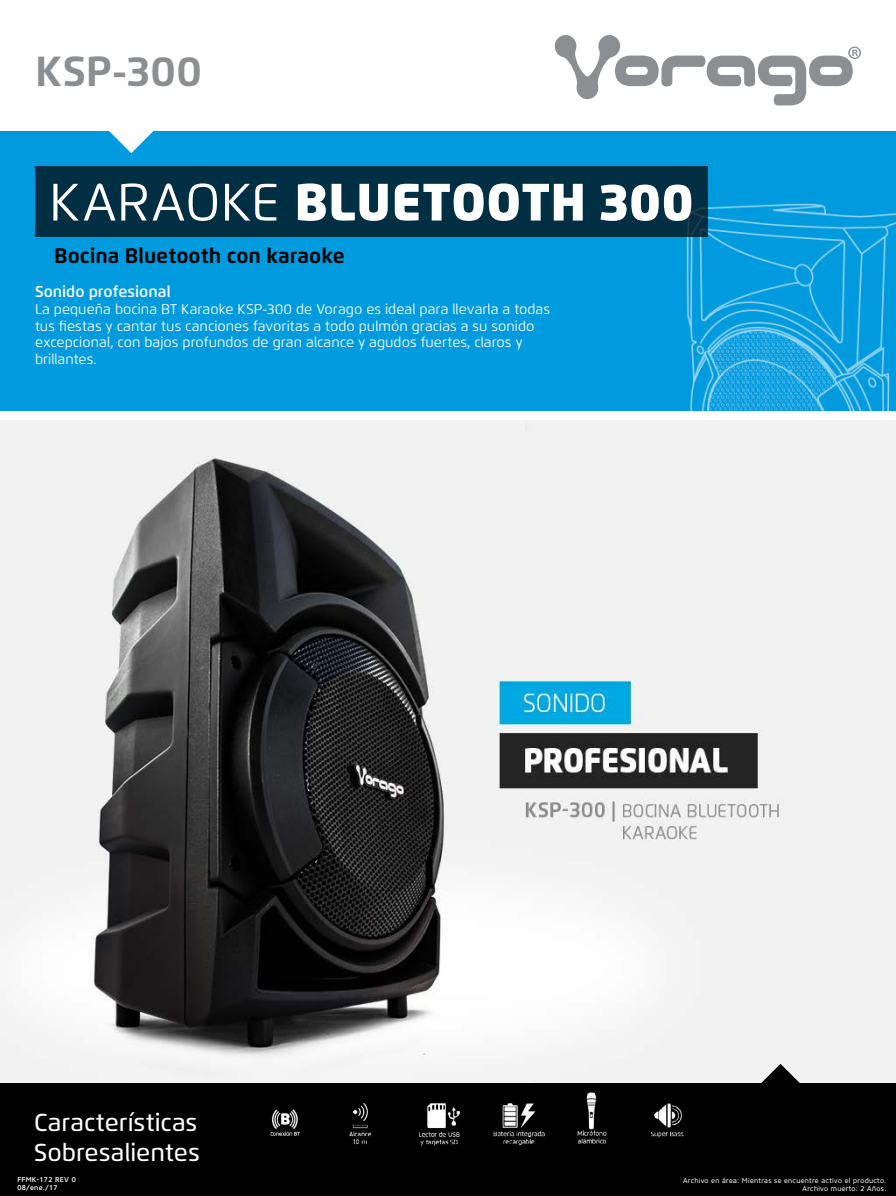
<style>
.page{position:relative;width:896px;height:1196px;background:#fff}
.page>*{position:absolute;margin:0;border:0;box-sizing:border-box;transform-origin:0 0}
.t1{font:900 52.5px "Flexo";color:#fff}
.t2{font:700 42px "Flexo";color:#8b8f91}
.t3{font:500 24.5px/29.4px "Flexo";color:#fff}
.t4{font:700 21px "Flexo";color:#000}
.t5{font:600 15.75px "Flexo";color:#fff}
.t6{font:14px/16.8px "Flexo";color:#fff}
.t7{font:7px/7.9px "Core Sans N45";letter-spacing:.04em;color:#fff;text-align:right}
.t8{font:500 7px/7.9px "Core Sans N55";letter-spacing:.04em;color:#fff}
.s1{font-weight:400}
</style>
<div class="page">
<div style="left:0;top:1082px;width:896px;height:113px;background:#000"></div>
<img style="left:0;top:131px;width:896px;height:280px">
<img style="left:0;top:420px;width:896px;height:661px">
<svg style="left:109px;top:131px;width:44px;height:22px"></svg>
<div style="left:35px;top:166px;width:673px;height:70px;background:#002e43"></div>
<svg style="left:759px;top:1063px;width:43px;height:20px"></svg>
<img style="left:419px;top:1103px;width:42px;height:43px">
<img style="left:577px;top:1092px;width:107px;height:52px">
<img style="left:324px;top:1074px;width:76px;height:71px">
<img style="left:493px;top:1103px;width:52px;height:43px">
<svg style="left:555px;top:35px;width:306px;height:70px"></svg>
<img style="left:270px;top:1109px;width:30px;height:27px">
<h2 class="t2" style="left:35px;top:45px;width:169px">KSP-300</h2>
<h1 class="t1" style="left:49px;top:170px;width:646px"><span class="s1">KARAOKE</span> BLUETOOTH 300</h1>
<h3 class="t4" style="left:54px;top:242px;width:292px">Bocina Bluetooth con karaoke</h3>
<p class="t5" style="left:35px;top:282px;width:137px">Sonido profesional</p>
<p class="t6" style="left:35px;top:300px;width:516px">La pequeña bocina BT Karaoke KSP-300 de Vorago es ideal para llevarla a todas tus fiestas y cantar tus canciones favoritas a todo pulmón gracias a su sonido excepcional, con bajos profundos de gran alcance y agudos fuertes, claros y brillantes.</p>
<h3 class="t3" style="left:34px;top:1107px;width:167px">Características<br>Sobresalientes</h3>
<p class="t8" style="left:18px;top:1175px;width:60px">FFMK-172 REV 0<br>08/ene./17</p>
<p class="t7" style="left:683px;top:1176px;width:205px">Archivo en área: Mientras se encuentre activo el producto.<br>Archivo muerto: 2 Años.</p>
</div>
